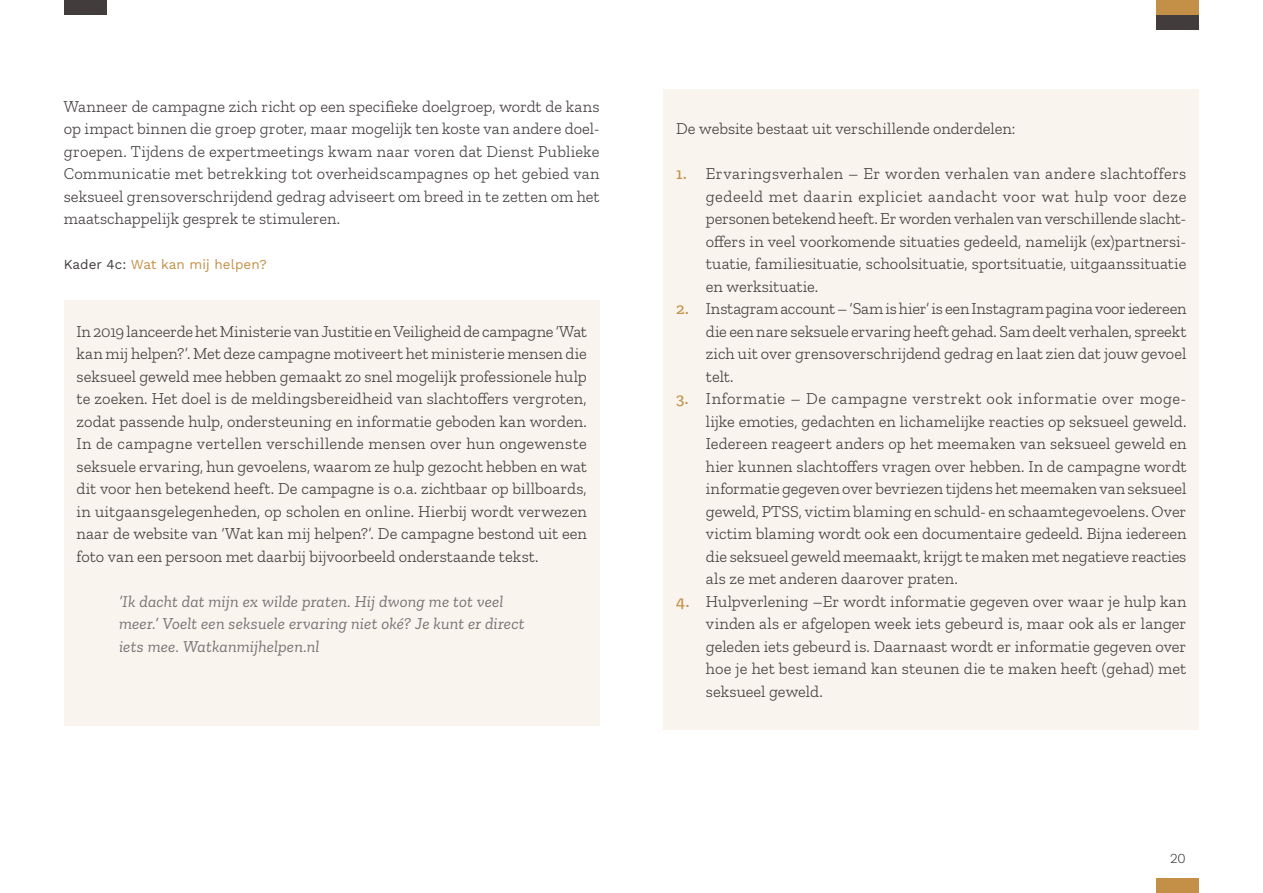
<style>
.page{position:relative;width:1263px;height:893px;background:#fff}
.page>*{position:absolute;margin:0;border:0;box-sizing:border-box;transform-origin:0 0}
.Brood{font:300 16.5px/22.5px "Zilla Slab";color:#423c3d;text-align:justify}
.t1{font:italic 16.5px/22.5px "Zilla Slab";letter-spacing:.01em;color:#777376}
.Grafiek_of_tabeltitel{font:13.5px "Work Sans";letter-spacing:.005em;color:#c49047}
.t2{font:300 13.5px "Work Sans";color:#231f20}
.s1{color:#423c3d}
.s2{font-weight:500;color:#c49047}
</style>
<div class="page">
<div style="left:663px;top:89px;width:536px;height:641px;background:#f9f4ed"></div>
<div style="left:64px;top:300px;width:536px;height:425px;background:#f9f4ed"></div>
<div style="left:1157px;top:879px;width:42px;height:14px;background:#c49047"></div>
<div style="left:64px;top:0;width:42px;height:15px;background:#423c3d"></div>
<div style="left:1157px;top:0;width:42px;height:15px;background:#c49047"></div>
<div style="left:1157px;top:15px;width:42px;height:15px;background:#423c3d"></div>
<p class="Brood" style="left:64px;top:95px;width:537px">Wanneer de campagne zich richt op een specifieke doelgroep, wordt de kans op impact binnen die groep groter, maar mogelijk ten koste van andere doel&shy;groepen. Tijdens de expertmeetings kwam naar voren dat Dienst Publieke Communicatie met betrekking tot overheidscampagnes op het gebied van seksueel grensoverschrijdend gedrag adviseert om breed in te zetten om het maatschappelijk gesprek te stimuleren.</p>
<h3 class="Grafiek_of_tabeltitel" style="left:64px;top:254px;width:205px"><span class="s1">Kader 4c:</span> Wat kan mij helpen?</h3>
<p class="Brood" style="left:77px;top:320px;width:512px">In 2019 lanceerde het Ministerie van Justitie en Veiligheid de campagne ‘Wat kan mij helpen?’. Met deze campagne motiveert het ministerie mensen die seksueel geweld mee hebben gemaakt zo snel mogelijk professionele hulp te zoeken. Het doel is de meldingsbereidheid van slachtoffers vergroten, zodat passende hulp, ondersteuning en informatie geboden kan worden.<br>In de campagne vertellen verschillende mensen over hun ongewenste seksuele ervaring, hun gevoelens, waarom ze hulp gezocht hebben en wat dit voor hen betekend heeft. De campagne is o.a. zichtbaar op billboards, in uitgaansgelegenheden, op scholen en online. Hierbij wordt verwezen naar de website van ‘Wat kan mij helpen?’. De campagne bestond uit een foto van een persoon met daarbij bijvoorbeeld onderstaande tekst.</p>
<p class="t1" style="left:119px;top:590px;width:407px">’Ik dacht dat mijn ex wilde praten. Hij dwong me tot veel meer.’ Voelt een seksuele ervaring niet oké? Je kunt er direct iets mee. Watkanmijhelpen.nl</p>
<p class="Brood" style="left:676px;top:118px;width:341px">De website bestaat uit verschillende onderdelen:</p>
<p class="Brood" style="left:706px;top:163px;width:482px;text-indent:-30px"><span class="s2">1.</span> Ervaringsverhalen – Er worden verhalen van andere slachtoffers gedeeld met daarin expliciet aandacht voor wat hulp voor deze personen betekend heeft. Er worden verhalen van verschillende slacht&shy;offers in veel voorkomende situaties gedeeld, namelijk (ex)partnersi&shy;tuatie, familiesituatie, schoolsituatie, sportsituatie, uitgaanssituatie en werksituatie.</p>
<p class="Brood" style="left:706px;top:298px;width:482px;text-indent:-30px"><span class="s2">2.</span> Instagram account – ‘Sam is hier’ is een Instagram pagina voor iedereen die een nare seksuele ervaring heeft gehad. Sam deelt verhalen, spreekt zich uit over grensoverschrijdend gedrag en laat zien dat jouw gevoel telt.</p>
<p class="Brood" style="left:706px;top:388px;width:482px;text-indent:-30px"><span class="s2">3.</span> Informatie – De campagne verstrekt ook informatie over moge&shy;lijke emoties, gedachten en lichamelijke reacties op seksueel geweld.<br>Iedereen reageert anders op het meemaken van seksueel geweld en hier kunnen slachtoffers vragen over hebben. In de campagne wordt informatie gegeven over bevriezen tijdens het meemaken van seksueel geweld, PTSS, victim blaming en schuld- en schaamtegevoelens. Over victim blaming wordt ook een documentaire gedeeld. Bijna iedereen die seksueel geweld meemaakt, krijgt te maken met negatieve reacties als ze met anderen daarover praten.</p>
<p class="Brood" style="left:706px;top:590px;width:482px;text-indent:-30px"><span class="s2">4.</span> Hulpverlening –Er wordt informatie gegeven over waar je hulp kan vinden als er afgelopen week iets gebeurd is, maar ook als er langer geleden iets gebeurd is. Daarnaast wordt er informatie gegeven over hoe je het best iemand kan steunen die te maken heeft (gehad) met seksueel geweld.</p>
<p class="t2" style="left:1170px;top:848px;width:17px">20</p>
</div>
